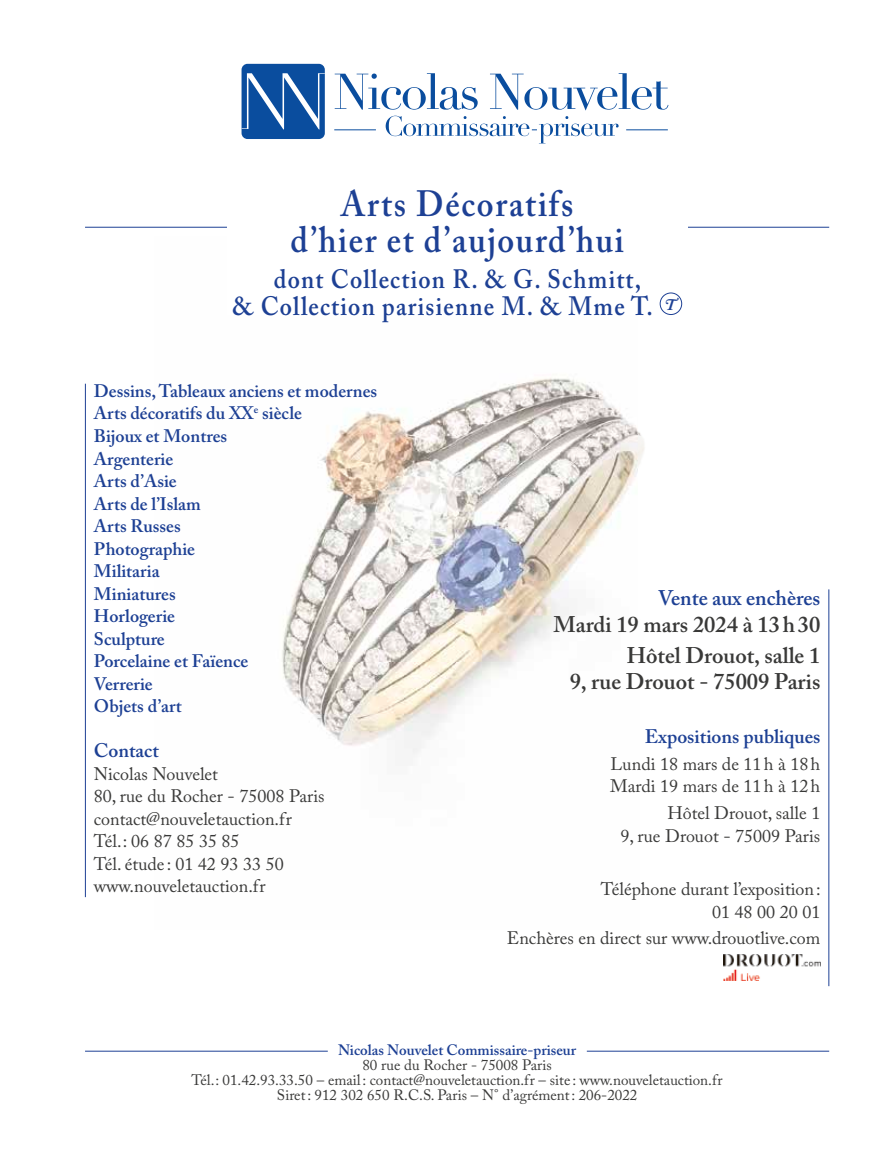
<style>
.page{position:relative;width:893px;height:1149px;background:#fff}
.page>*{position:absolute;margin:0;border:0;box-sizing:border-box;transform-origin:0 0}
.t1{font:600 36.3px/36px "Adobe Caslon Pro";color:#1d4094;text-align:center;scale:.91 1}
.t2{font:600 26.4px/27px "Adobe Caslon Pro";letter-spacing:.05em;color:#1d4094;text-align:center;scale:.91 1}
.t3{font:600 22.5px/31px "Adobe Caslon Pro";color:#393938;text-align:right}
.t4{font:600 21px "Adobe Caslon Pro";color:#1d4094}
.t5{font:600 19.5px "Adobe Caslon Pro";letter-spacing:.01em;color:#1d4094}
.t6{font:18px/22.5px "Adobe Caslon Pro";color:#393938}
.t7{font:600 18px/22.5px "Adobe Caslon Pro";color:#1d4094}
.t8{font:15px/15px "Adobe Caslon Pro";color:#393938;text-align:center}
.t9{font:600 15px "Adobe Caslon Pro";letter-spacing:-.01em;color:#1d4094}
</style>
<div class="page">
<img style="left:282px;top:378px;width:363px;height:377px">
<hr style="left:829px;top:589px;width:1px;height:396px;background:#1d4094">
<hr style="left:85px;top:383px;width:1px;height:513px;background:#1d4094">
<hr style="left:587px;top:1050px;width:242px;height:1px;background:#1d4094">
<hr style="left:85px;top:1050px;width:243px;height:1px;background:#1d4094">
<hr style="left:85px;top:227px;width:744px;height:1px;background:#1d4094">
<div style="left:227px;top:192px;width:460px;height:123px;background:#fff"></div>
<div style="left:660px;top:292px;width:22px;height:23px;border:1px solid #1d4094;border-radius:50%"></div>
<div style="left:242px;top:64px;width:83px;height:75px;background:#0a4d9e;border-radius:6px"></div>
<svg style="left:242px;top:73px;width:83px;height:57px"></svg>
<hr style="left:334px;top:129px;width:42px;height:1px;background:#0a4d9e">
<svg style="left:335px;top:73px;width:333px;height:70px"></svg>
<hr style="left:626px;top:129px;width:42px;height:1px;background:#0a4d9e">
<img style="left:723px;top:954px;width:97px;height:26px">
<h1 class="t1" style="left:290px;top:186px;width:368px">Arts Décoratifs<br>d’hier et d’aujourd’hui</h1>
<h2 class="t2" style="left:232px;top:265px;width:488px">dont Collection R. &amp; G. Schmitt,<br>&amp; Collection parisienne M. &amp; Mme T. <sup>T</sup></h2>
<p class="t7" style="left:94px;top:379px;width:285px">Dessins, Tableaux anciens et modernes<br>Arts décoratifs du XX<sup>e</sup> siècle<br>Bijoux et Montres<br>Argenterie<br>Arts d’Asie<br>Arts de l’Islam<br>Arts Russes<br>Photographie<br>Militaria<br>Miniatures<br>Horlogerie<br>Sculpture<br>Porcelaine et Faïence<br>Verrerie<br>Objets d’art</p>
<p class="t5" style="left:94px;top:738px;width:66px">Contact</p>
<p class="t6" style="left:94px;top:762px;width:232px">Nicolas Nouvelet<br>80, rue du Rocher - 75008 Paris contact@nouveletauction.fr<br>Tél. : 06 87 85 35 85<br>Tél. étude : 01 42 93 33 50 www.nouveletauction.fr</p>
<p class="t4" style="left:658px;top:585px;width:164px">Vente aux enchères</p>
<p class="t3" style="left:553px;top:608px;width:268px">Mardi 19 mars 2024 à 13 h 30<br>Hôtel Drouot, salle 1</p>
<p class="t3" style="left:570px;top:666px;width:252px">9, rue Drouot - 75009 Paris</p>
<p class="t5" style="left:645px;top:724px;width:177px">Expositions publiques</p>
<p class="t6" style="left:610px;top:752px;width:212px">Lundi 18 mars de 11 h à 18 h<br>Mardi 19 mars de 11 h à 12 h</p>
<p class="t6" style="left:621px;top:801px;width:201px;text-align:right">Hôtel Drouot, salle 1<br>9, rue Drouot - 75009 Paris</p>
<p class="t6" style="left:601px;top:877px;width:222px;text-align:right">Téléphone durant l’exposition :<br>01 48 00 20 01</p>
<p class="t6" style="left:507px;top:926px;width:315px">Enchères en direct sur www.drouotlive.com</p>
<p class="t9" style="left:338px;top:1041px;width:240px">Nicolas Nouvelet Commissaire-priseur</p>
<p class="t8" style="left:191px;top:1057px;width:533px">80 rue du Rocher - 75008 Paris<br>Tél. : 01.42.93.33.50 – email : contact@nouveletauction.fr – site : www.nouveletauction.fr<br>Siret : 912 302 650 R.C.S. Paris – N° d’agrément : 206-2022</p>
</div>
